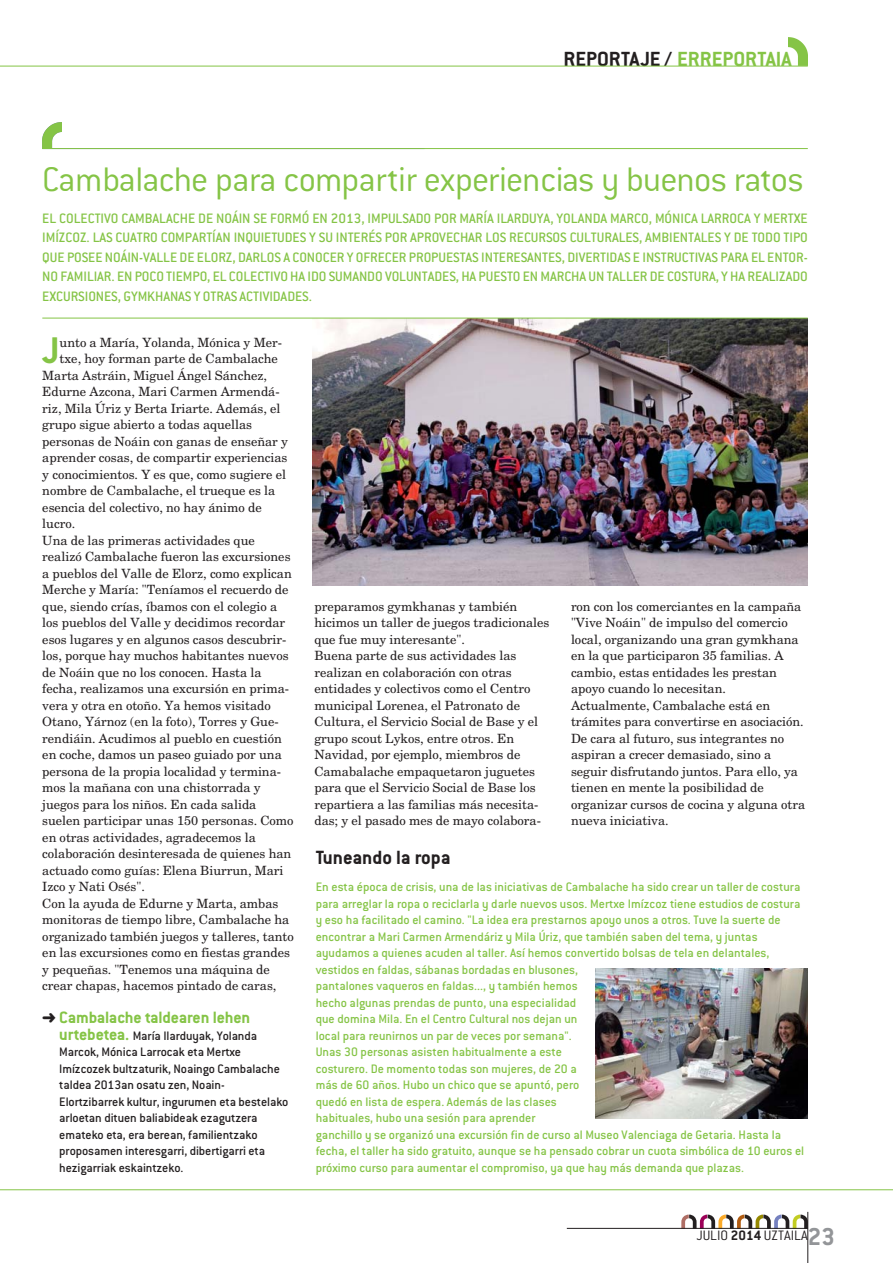
<style>
.page{position:relative;width:893px;height:1263px;background:#fff}
.page>*{position:absolute;margin:0;border:0;box-sizing:border-box;transform-origin:0 0}
.t1{font:700 40.8px "Conduit ITC";color:#85c446}
.t2{font:300 37.5px "Conduit ITC";letter-spacing:-.02em;color:#85c446}
.t3{font:700 22.5px "Conduit ITC";color:#85c446}
.t4{font:700 21px "Conduit ITC";color:#231f20}
.t5{font:700 18px "Conduit ITC";letter-spacing:-.005em;color:#85c446}
.t6{font:500 15px/19.5px "Conduit ITC";letter-spacing:-.005em;color:#85c446;text-align:justify}
.t7{font:300 15px "Conduit ITC";color:#231f20}
.t8{font:500 13.5px/16.5px "Conduit ITC";color:#85c446}
.t9{font:500 13.5px/16.5px "Conduit ITC";letter-spacing:-.005em;color:#231f20}
.t10{font:12.75px/16.5px "New Century Schlbk";color:#231f20}
.s1{color:#231f20}
.s2{font-weight:700;font-size:18px;color:#85c446}
.s3{font-weight:700}
.s4{font-weight:700;font-size:26.85px;color:#939598}
</style>
<div class="page">
<hr style="left:807px;top:1212px;width:1px;height:51px;background:#231f20">
<svg style="left:681px;top:1215px;width:127px;height:13px"></svg>
<hr style="left:567px;top:1228px;width:241px;height:1px;background:#231f20">
<img style="left:788px;top:37px;width:20px;height:29px">
<hr style="left:0;top:66px;width:808px;height:1px;background:#85c446">
<hr style="left:0;top:1189px;width:892px;height:1px;background:#85c446">
<img style="left:42px;top:122px;width:20px;height:26px">
<hr style="left:42px;top:148px;width:766px;height:1px;background:#85c446">
<img style="left:312px;top:319px;width:496px;height:267px">
<hr style="left:42px;top:318px;width:766px;height:1px;background:#85c446">
<img style="left:595px;top:968px;width:213px;height:150px">
<h3 class="t3" style="left:563px;top:52px;width:230px"><span class="s1">REPORTAJE /</span> ERREPORTAIA</h3>
<h2 class="t2" style="left:42px;top:167px;width:763px">Cambalache para compartir experiencias y buenos ratos</h2>
<p class="t6" style="left:42px;top:210px;width:767px">EL COLECTIVO CAMBALACHE DE NOÁIN SE FORMÓ EN 2013, IMPULSADO POR MARÍA ILARDUYA, YOLANDA MARCO, MÓNICA LARROCA Y MERTXE IMÍZCOZ. LAS CUATRO COMPARTÍAN INQUIETUDES Y SU INTERÉS POR APROVECHAR LOS RECURSOS CULTURALES, AMBIENTALES Y DE TODO TIPO QUE POSEE NOÁIN-VALLE DE ELORZ, DARLOS A CONOCER Y OFRECER PROPUESTAS INTERESANTES, DIVERTIDAS E INSTRUCTIVAS PARA EL ENTOR-NO FAMILIAR. EN POCO TIEMPO, EL COLECTIVO HA IDO SUMANDO VOLUNTADES, HA PUESTO EN MARCHA UN TALLER DE COSTURA, Y HA REALIZADO EXCURSIONES, GYMKHANAS Y OTRAS ACTIVIDADES.</p>
<h1 class="t1" style="left:42px;top:337px;width:19px">J</h1>
<p class="t10" style="left:60px;top:335px;width:224px">unto a María, Yolanda, Mónica y Mer-</p>
<p class="t10" style="left:60px;top:351px;width:220px">txe, hoy forman parte de Cambalache</p>
<p class="t10" style="left:42px;top:368px;width:226px">Marta Astráin, Miguel Ángel Sánchez,</p>
<p class="t10" style="left:42px;top:384px;width:239px">Edurne Azcona, Mari Carmen Armendá-</p>
<p class="t10" style="left:42px;top:401px;width:240px">riz, Mila Úriz y Berta Iriarte. Además, el</p>
<p class="t10" style="left:42px;top:417px;width:211px">grupo sigue abierto a todas aquellas</p>
<p class="t10" style="left:42px;top:434px;width:247px">personas de Noáin con ganas de enseñar y</p>
<p class="t10" style="left:42px;top:450px;width:247px">aprender cosas, de compartir experiencias</p>
<p class="t10" style="left:42px;top:467px;width:245px">y conocimientos. Y es que, como sugiere el</p>
<p class="t10" style="left:42px;top:483px;width:234px">nombre de Cambalache, el trueque es la</p>
<p class="t10" style="left:42px;top:500px;width:221px">esencia del colectivo, no hay ánimo de</p>
<p class="t10" style="left:42px;top:516px;width:34px">lucro.</p>
<p class="t10" style="left:42px;top:533px;width:214px">Una de las primeras actividades que</p>
<p class="t10" style="left:42px;top:549px;width:250px">realizó Cambalache fueron las excursiones</p>
<p class="t10" style="left:42px;top:566px;width:251px">a pueblos del Valle de Elorz, como explican</p>
<p class="t10" style="left:42px;top:582px;width:248px">Merche y María: "Teníamos el recuerdo de</p>
<p class="t10" style="left:42px;top:599px;width:236px">que, siendo crías, íbamos con el colegio a</p>
<p class="t10" style="left:42px;top:615px;width:244px">los pueblos del Valle y decidimos recordar</p>
<p class="t10" style="left:42px;top:632px;width:246px">esos lugares y en algunos casos descubrir-</p>
<p class="t10" style="left:42px;top:648px;width:248px">los, porque hay muchos habitantes nuevos</p>
<p class="t10" style="left:42px;top:665px;width:221px">de Noáin que no los conocen. Hasta la</p>
<p class="t10" style="left:42px;top:681px;width:248px">fecha, realizamos una excursión en prima-</p>
<p class="t10" style="left:42px;top:698px;width:230px">vera y otra en otoño. Ya hemos visitado</p>
<p class="t10" style="left:42px;top:714px;width:238px">Otano, Yárnoz (en la foto), Torres y Gue-</p>
<p class="t10" style="left:42px;top:731px;width:241px">rendiáin. Acudimos al pueblo en cuestión</p>
<p class="t10" style="left:42px;top:747px;width:241px">en coche, damos un paseo guiado por una</p>
<p class="t10" style="left:42px;top:764px;width:240px">persona de la propia localidad y termina-</p>
<p class="t10" style="left:42px;top:780px;width:220px">mos la mañana con una chistorrada y</p>
<p class="t10" style="left:42px;top:797px;width:216px">juegos para los niños. En cada salida</p>
<p class="t10" style="left:42px;top:813px;width:253px">suelen participar unas 150 personas. Como</p>
<p class="t10" style="left:42px;top:830px;width:215px">en otras actividades, agradecemos la</p>
<p class="t10" style="left:42px;top:846px;width:250px">colaboración desinteresada de quienes han</p>
<p class="t10" style="left:42px;top:863px;width:243px">actuado como guías: Elena Biurrun, Mari</p>
<p class="t10" style="left:42px;top:879px;width:104px">Izco y Nati Osés".</p>
<p class="t10" style="left:42px;top:896px;width:237px">Con la ayuda de Edurne y Marta, ambas</p>
<p class="t10" style="left:42px;top:912px;width:249px">monitoras de tiempo libre, Cambalache ha</p>
<p class="t10" style="left:42px;top:929px;width:253px">organizado también juegos y talleres, tanto</p>
<p class="t10" style="left:42px;top:945px;width:249px">en las excursiones como en fiestas grandes</p>
<p class="t10" style="left:42px;top:962px;width:229px">y pequeñas. "Tenemos una máquina de</p>
<p class="t10" style="left:42px;top:978px;width:236px">crear chapas, hacemos pintado de caras,</p>
<h3 class="t5" style="left:42px;top:1012px;width:210px"><span class="s1">➜</span> Cambalache taldearen lehen</h3>
<p class="t9" style="left:59px;top:1029px;width:231px"><span class="s2">urtebetea.</span> María Ilarduyak, Yolanda Marcok, Mónica Larrocak eta Mertxe Imízcozek bultzaturik, Noaingo Cambalache taldea 2013an osatu zen, Noain-Elortzibarrek kultur, ingurumen eta bestelako arloetan dituen baliabideak ezagutzera emateko eta, era berean, familientzako proposamen interesgarri, dibertigarri eta hezigarriak eskaintzeko.</p>
<p class="t10" style="left:314px;top:599px;width:236px">preparamos gymkhanas y también hicimos un taller de juegos tradicionales que fue muy interesante".<br>Buena parte de sus actividades las realizan en colaboración con otras entidades y colectivos como el Centro municipal Lorenea, el Patronato de Cultura, el Servicio Social de Base y el grupo scout Lykos, entre otros. En Navidad, por ejemplo, miembros de Camabalache empaquetaron juguetes para que el Servicio Social de Base los repartiera a las familias más necesita&shy;das; y el pasado mes de mayo colabora-</p>
<p class="t10" style="left:571px;top:599px;width:236px">ron con los comerciantes en la campaña "Vive Noáin" de impulso del comercio local, organizando una gran gymkhana en la que participaron 35 familias. A cambio, estas entidades les prestan apoyo cuando lo necesitan.<br>Actualmente, Cambalache está en trámites para convertirse en asociación.<br>De cara al futuro, sus integrantes no aspiran a crecer demasiado, sino a seguir disfrutando juntos. Para ello, ya tienen en mente la posibilidad de organizar cursos de cocina y alguna otra nueva iniciativa.</p>
<h3 class="t4" style="left:316px;top:851px;width:136px">Tuneando la ropa</h3>
<p class="t8" style="left:316px;top:880px;width:490px">En esta época de crisis, una de las iniciativas de Cambalache ha sido crear un taller de costura para arreglar la ropa o reciclarla y darle nuevos usos. Mertxe Imízcoz tiene estudios de costura y eso ha facilitado el camino. "La idea era prestarnos apoyo unos a otros. Tuve la suerte de encontrar a Mari Carmen Armendáriz y Mila Úriz, que también saben del tema, y juntas ayudamos a quienes acuden al taller. Así hemos convertido bolsas de tela en delantales, vestidos en faldas, sábanas bordadas en blusones,<br>pantalones vaqueros en faldas..., y también hemos<br>hecho algunas prendas de punto, una especialidad<br>que domina Mila. En el Centro Cultural nos dejan un<br>local para reunirnos un par de veces por semana".<br>Unas 30 personas asisten habitualmente a este<br>costurero. De momento todas son mujeres, de 20 a<br>más de 60 años. Hubo un chico que se apuntó, pero<br>quedó en lista de espera. Además de las clases<br>habituales, hubo una sesión para aprender<br>ganchillo y se organizó una excursión fin de curso al Museo Valenciaga de Getaria. Hasta la fecha, el taller ha sido gratuito, aunque se ha pensado cobrar un cuota simbólica de 10 euros el próximo curso para aumentar el compromiso, ya que hay más demanda que plazas.</p>
<p class="t7" style="left:696px;top:1231px;width:140px">JULIO <span class="s3">2014</span> UZTAILA<span class="s4">23</span></p>
</div>
